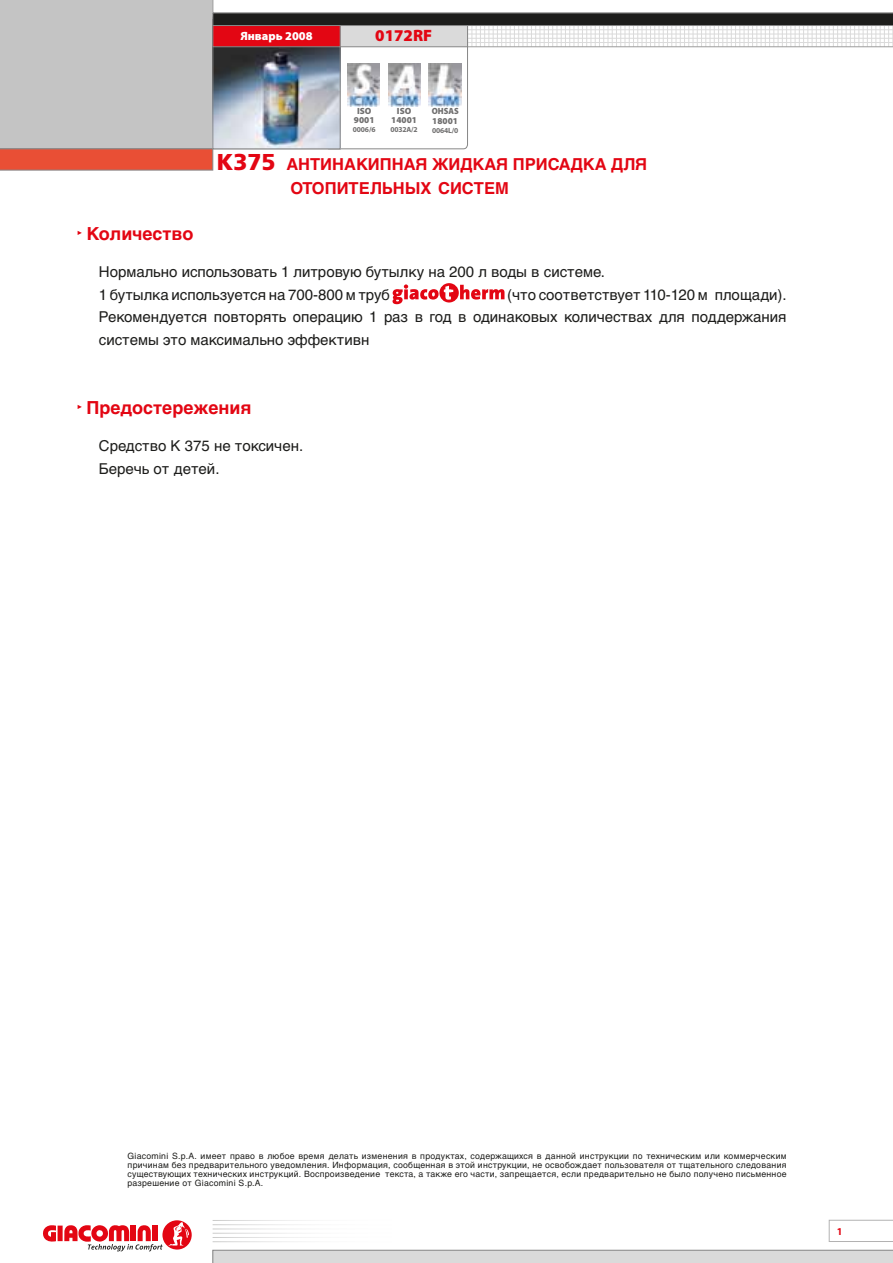
<style>
.page{position:relative;width:893px;height:1263px;background:#fff}
.page>*{position:absolute;margin:0;border:0;box-sizing:border-box;transform-origin:0 0}
.t1{font:700 18px "Helvetica Cyr";color:#e30613}
.t2{font:700 16.5px/24px "Helvetica Cyr";color:#e30613}
.t3{font:900 16.5px "Myriad Pro";color:#e30613}
.t4{font:15px/22.5px "Helvetica Cyr Upright";color:#1d1d1b}
.t5{font:900 12px "Myriad Pro";color:#fff}
.t6{font:700 10.5px "Myriad Pro";color:#e30613}
.t7{font:900 9px/9px "Myriad Pro";color:#706f6f;text-align:center}
.t8{font:900 9px/9.3px "Myriad Pro";color:#706f6f;scale:.93 1}
.t9{font:8.7px/9px "Helvetica Cyr Upright";letter-spacing:.03em;color:#1d1d1b;text-align:justify}
.t10{font:700 7.5px "Myriad Pro";letter-spacing:-.02em;color:#706f6f}
.s1{font-family:"Frutiger";font-weight:900;font-size:22.95px}
</style>
<div class="page">
<svg style="left:213px;top:1250px;width:680px;height:13px;background:#d5d5d5"></svg>
<svg style="left:43px;top:1225px;width:13px;height:17px"></svg>
<div style="left:58px;top:1225px;width:5px;height:16px;background:#e30613"></div>
<svg style="left:162px;top:1220px;width:30px;height:30px"></svg>
<svg style="left:64px;top:1222px;width:125px;height:29px"></svg>
<svg style="left:829px;top:1220px;width:64px;height:22px"></svg>
<svg style="left:0;top:0;width:893px;height:171px"></svg>
<svg style="left:78px;top:231px;width:4px;height:4px"></svg>
<svg style="left:393px;top:283px;width:111px;height:21px"></svg>
<svg style="left:78px;top:405px;width:4px;height:4px"></svg>
<h3 class="t5" style="left:240px;top:29px;width:74px">Январь 2008</h3>
<h2 class="t3" style="left:375px;top:26px;width:58px">0172RF</h2>
<p class="t7" style="left:354px;top:107px;width:22px">ISO<br>9001</p>
<p class="t10" style="left:353px;top:125px;width:24px">0006/6</p>
<p class="t7" style="left:391px;top:107px;width:27px">ISO<br>14001</p>
<p class="t10" style="left:390px;top:125px;width:29px">0032A/2</p>
<p class="t8" style="left:432px;top:107px;width:31px">OHSAS<br>18001</p>
<p class="t10" style="left:432px;top:126px;width:28px">0064L/0</p>
<h2 class="t2" style="left:290px;top:152px;width:358px;text-indent:-74px"><span class="s1">K375</span> Антинакипная жидкая присадка для отопительных систем</h2>
<h1 class="t1" style="left:87px;top:223px;width:108px">Количество</h1>
<h3 class="t4" style="left:99px;top:261px;width:508px">Нормально использовать 1 литровую бутылку на 200 л воды в системе.<br>1 бутылка используется на 700-800 м труб</h3>
<h3 class="t4" style="left:99px;top:283px;width:689px;text-align:justify;text-indent:408px">(что соответствует 110-120 м² площади).<br>Рекомендуется повторять операцию 1 раз в год в одинаковых количествах для поддержания системы это максимально эффективн</h3>
<h1 class="t1" style="left:87px;top:397px;width:166px">Предостережения</h1>
<h3 class="t4" style="left:99px;top:435px;width:206px">Средство К 375 не токсичен.<br>Беречь от детей.</h3>
<p class="t9" style="left:128px;top:1152px;width:661px">Giacomini S.p.A. имеет право в любое время делать изменения в продуктах, содержащихся в данной инструкции по техническим или коммерческим причинам без предварительного уведомления. Информация, сообщенная в этой инструкции, не освобождает пользователя от тщательного следования существующих технических инструкций. Воспроизведение текста, а также его части, запрещается, если предварительно не было получено письменное разрешение от Giacomini S.p.A.</p>
<p class="t6" style="left:837px;top:1225px;width:7px">1</p>
</div>
